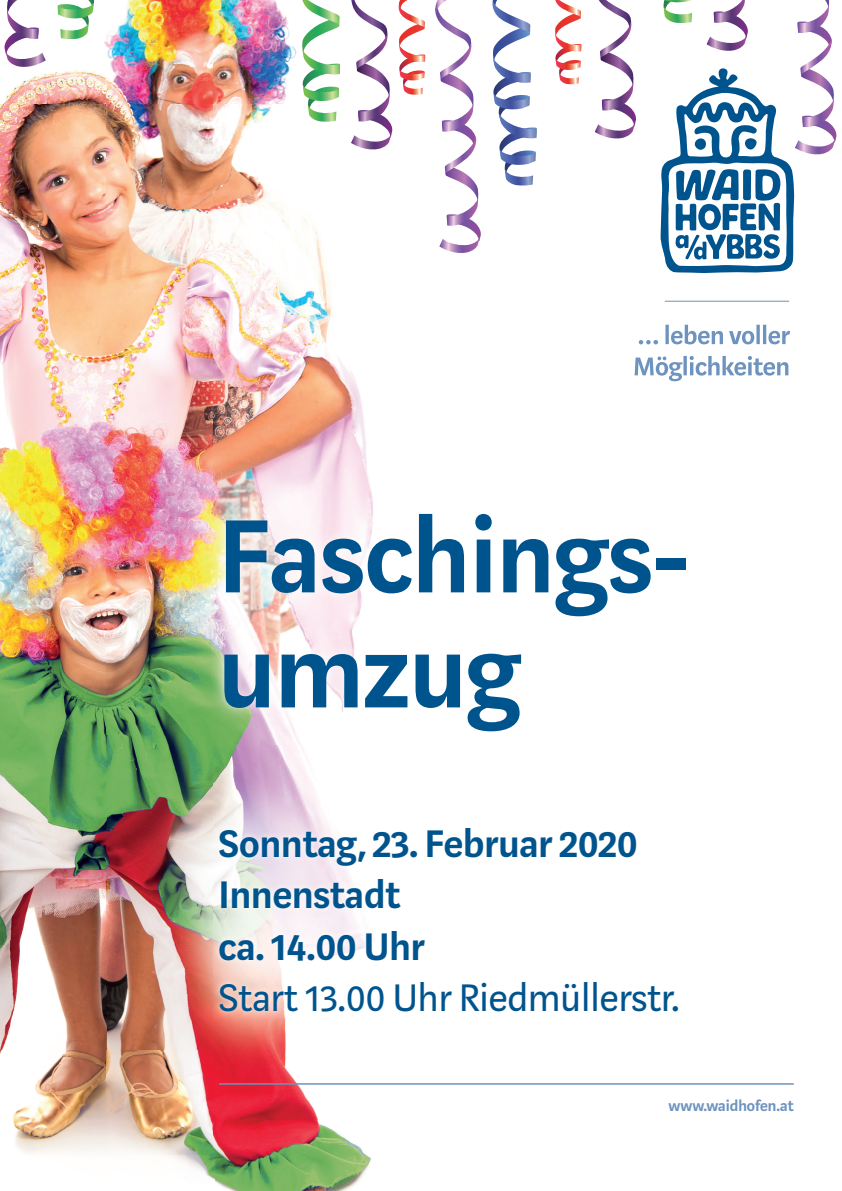
<style>
.page{position:relative;width:842px;height:1191px;background:#fff}
.page>*{position:absolute;margin:0;border:0;box-sizing:border-box;transform-origin:0 0}
.t1{font:600 115px/115px "Marat Sans";color:#00548e}
.t2{font:600 42.5px/51px "Marat Sans";color:#00548e}
.t3{font:42.5px "Marat Sans";color:#00548e}
.t4{font:600 17px "Marat Sans";color:#6d93be}
</style>
<div class="page">
<img style="left:0;top:0;width:426px;height:420px">
<img style="left:0;top:420px;width:214px;height:105px">
<img style="left:214px;top:420px;width:159px;height:80px">
<img style="left:0;top:525px;width:211px;height:210px">
<img style="left:0;top:735px;width:214px;height:445px">
<img style="left:214px;top:744px;width:112px;height:78px">
<img style="left:214px;top:1017px;width:250px;height:174px">
<img style="left:211px;top:500px;width:162px;height:244px">
<img style="left:213px;top:822px;width:153px;height:195px">
<svg style="left:635px;top:325px;width:155px;height:56px"></svg>
<hr style="left:665px;top:301px;width:124px;height:1px;background:#6d93be">
<hr style="left:219px;top:1083px;width:575px;height:1px;background:#6d93be">
<svg style="left:4px;top:0;width:42px;height:69px"></svg>
<svg style="left:58px;top:0;width:36px;height:40px"></svg>
<svg style="left:595px;top:0;width:41px;height:139px"></svg>
<svg style="left:301px;top:0;width:39px;height:122px"></svg>
<svg style="left:492px;top:0;width:45px;height:186px"></svg>
<svg style="left:435px;top:0;width:46px;height:253px"></svg>
<svg style="left:555px;top:0;width:26px;height:85px"></svg>
<svg style="left:351px;top:0;width:74px;height:152px"></svg>
<svg style="left:660px;top:0;width:177px;height:273px"></svg>
<h1 class="t1" style="left:219px;top:501px;width:472px">Faschings&shy;umzug</h1>
<p class="t2" style="left:219px;top:819px;width:420px">Sonntag, 23. Februar 2020<br>Innenstadt<br>ca. 14.00 Uhr</p>
<p class="t3" style="left:219px;top:974px;width:463px">Start 13.00 Uhr Riedmüllerstr.</p>
<p class="t4" style="left:668px;top:1096px;width:127px">www.waidhofen.at</p>
</div>
